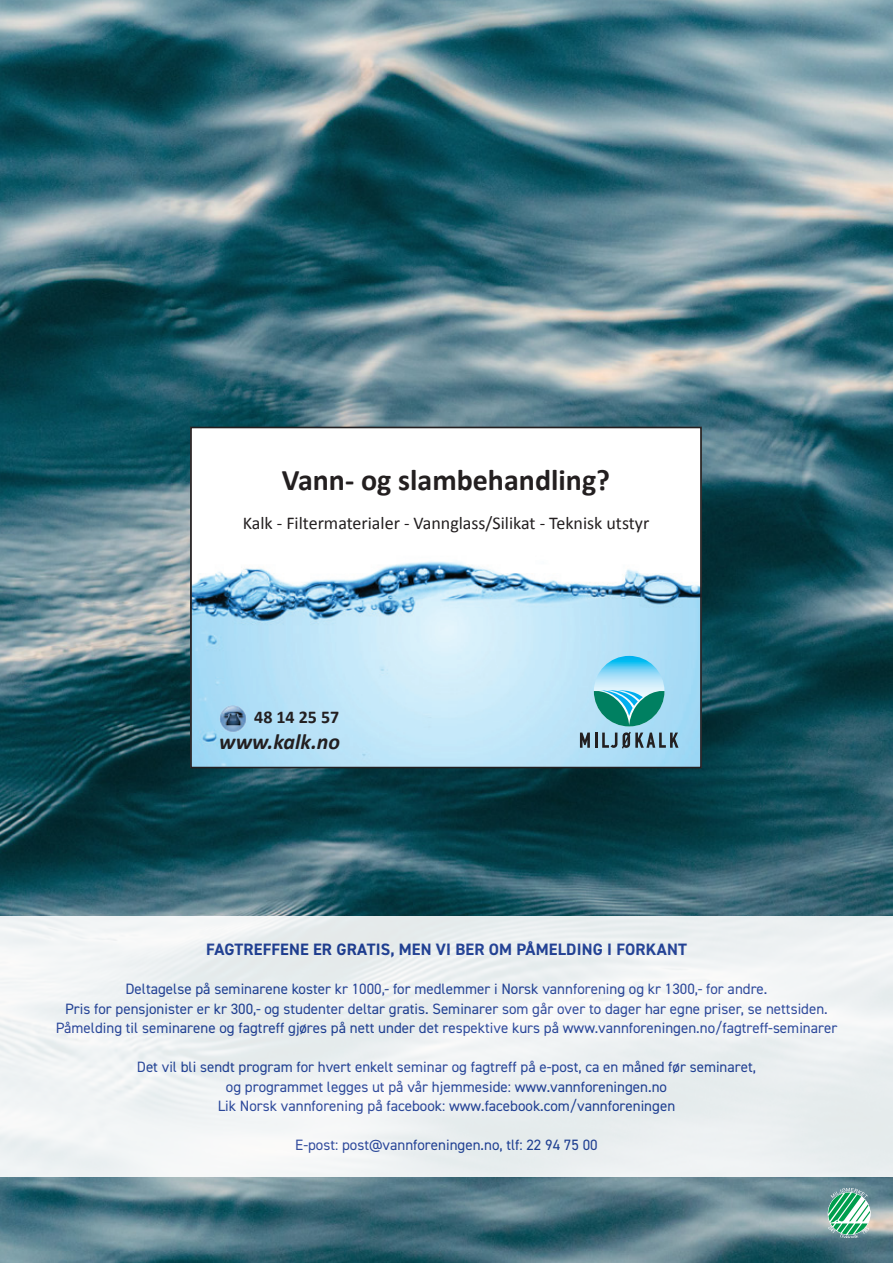
<style>
.page{position:relative;width:893px;height:1263px;background:#fff}
.page>*{position:absolute;margin:0;border:0;box-sizing:border-box;transform-origin:0 0}
.t1{font:700 30px "Calibri";color:#231f20}
.t2{font:italic 700 22.05px "Calibri";color:#231f20}
.t3{font:18px "Calibri";color:#231f20}
.t4{font:700 18px "Calibri";color:#231f20}
.t5{font:700 16.5px "DIN2014";letter-spacing:.01em;color:#223f99}
.t6{font:15px/19.5px "DIN2014";color:#223f99;text-align:center}
</style>
<div class="page">
<img style="left:0;top:0;width:893px;height:1263px">
<img style="left:193px;top:430px;width:506px;height:335px">
<svg style="left:580px;top:732px;width:98px;height:17px;background:#7795a5"></svg>
<svg style="left:594px;top:656px;width:70px;height:70px;background:#8fdbf7"></svg>
<svg style="left:594px;top:689px;width:70px;height:37px;background:#48aaa5"></svg>
<img style="left:220px;top:705px;width:26px;height:27px">
<div style="left:190px;top:427px;width:512px;height:341px;border:2px solid #231f20"></div>
<div style="left:0;top:916px;width:893px;height:260px;background:#edf1f2"></div>
<svg style="left:828px;top:1188px;width:42px;height:50px"></svg>
<h1 class="t1" style="left:282px;top:460px;width:330px">Vann- og slambehandling?</h1>
<p class="t3" style="left:243px;top:512px;width:408px">Kalk - Filtermaterialer - Vannglass/Silikat - Teknisk utstyr</p>
<p class="t4" style="left:254px;top:705px;width:87px">48 14 25 57</p>
<h2 class="t2" style="left:219px;top:728px;width:122px">www.kalk.no</h2>
<p class="t5" style="left:206px;top:938px;width:482px">FAGTREFFENE ER GRATIS, MEN VI BER OM PÅMELDING I FORKANT</p>
<p class="t6" style="left:56px;top:979px;width:783px">Deltagelse på seminarene koster kr 1000,- for medlemmer i Norsk vannforening og kr 1300,- for andre.<br>Pris for pensjonister er kr 300,- og studenter deltar gratis. Seminarer som går over to dager har egne priser, se nettsiden.<br>Påmelding til seminarene og fagtreff gjøres på nett under det respektive kurs på www.vannforeningen.no/fagtreff-seminarer</p>
<p class="t6" style="left:137px;top:1057px;width:621px">Det vil bli sendt program for hvert enkelt seminar og fagtreff på e-post, ca en måned før seminaret, og programmet legges ut på vår hjemmeside: www.vannforeningen.no<br>Lik Norsk vannforening på facebook: www.facebook.com/vannforeningen</p>
<p class="t6" style="left:295px;top:1135px;width:304px">E-post: post@vannforeningen.no, tlf: 22 94 75 00</p>
</div>
